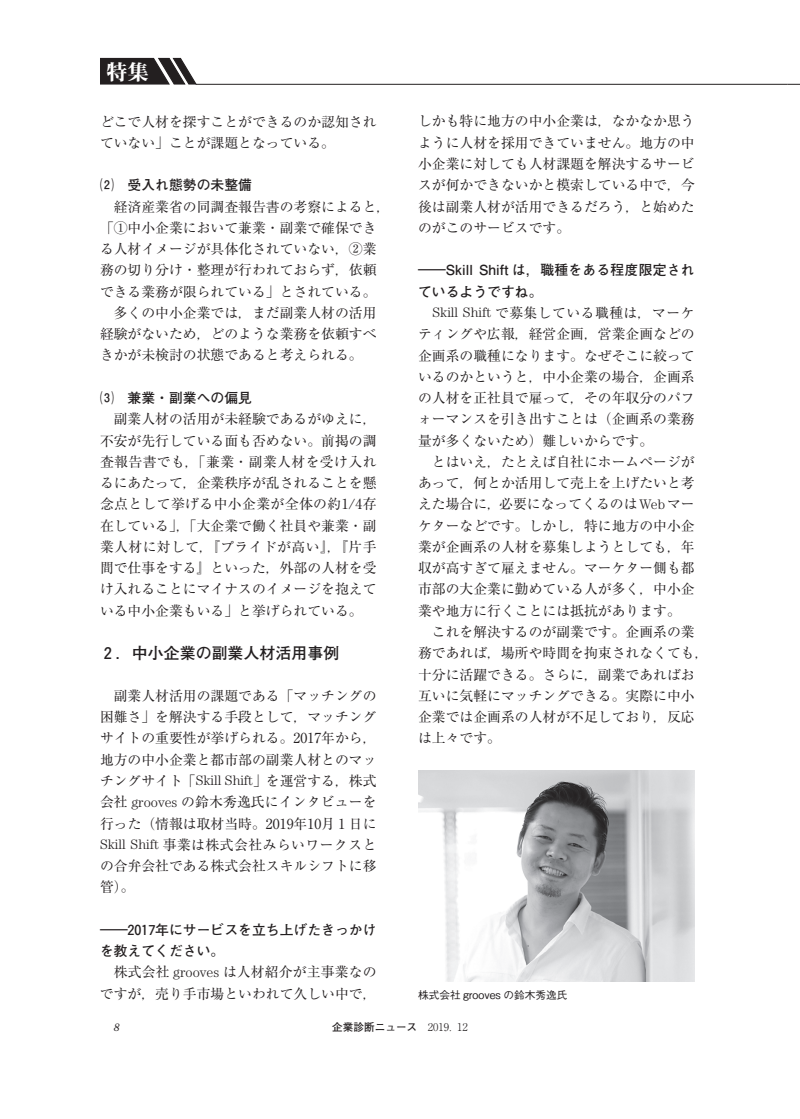
<style>
.page{position:relative;width:800px;height:1119px;background:#fff}
.page>*{position:absolute;margin:0;border:0;box-sizing:border-box;transform-origin:0 0}
.t1{font:21.3px "Midashi Min Pr 6 MA31";color:#fff}
.t2{font:700 15.9px "Futo Go B101 Pr 6";color:#231f20}
.t3{font:13.8px/21.3px "Ryumin Pr 6";color:#231f20}
.t4{font:700 13.8px/21.3px "Futo Go B101 Pr 6";color:#231f20;scale:2 1}
.t5{font:700 13.8px "Futo Go B101 Pr 6";color:#231f20}
.t6{font:500 10.65px "Gothic BBB Pr 6";color:#231f20}
.t7{font:700 10.65px "Futo Go B101 Pro";color:#231f20}
.t8{font:italic 10.65px "Century Old Style Std";color:#231f20}
.s1{font-family:"Hankaku Num Ftg";font-weight:400}
.s2{font-family:"Century Std";font-weight:300}
.s3{font-family:"Ryumin Pro";font-weight:300}
</style>
<div class="page">
<svg style="left:100px;top:57px;width:98px;height:28px;background:#4f4c4d"></svg>
<hr style="left:196px;top:84px;width:591px;height:1px;background:#231f20">
<svg style="left:787px;top:84px;width:12px;height:1px"></svg>
<img style="left:418px;top:770px;width:276px;height:211px">
<h1 class="t1" style="left:106px;top:55px;width:44px">特集</h1>
<p class="t3" style="left:100px;top:110px;width:278px">どこで人材を探すことができるのか認知されていない」ことが課題となっている。</p>
<p class="t5" style="left:100px;top:174px;width:154px">⑵　受入れ態勢の未整備</p>
<p class="t3" style="left:100px;top:195px;width:292px">　経済産業省の同調査報告書の考察によると，「①中小企業において兼業・副業で確保できる人材イメージが具体化されていない，②業務の切り分け・整理が行われておらず，依頼できる業務が限られている」とされている。　多くの中小企業では，まだ副業人材の活用経験がないため，どのような業務を依頼すべきかが未検討の状態であると考えられる。</p>
<p class="t5" style="left:100px;top:386px;width:154px">⑶　兼業・副業への偏見</p>
<p class="t3" style="left:100px;top:407px;width:278px;text-align:justify">　副業人材の活用が未経験であるがゆえに，不安が先行している面も否めない。前掲の調査報告書でも，「兼業・副業人材を受け入れるにあたって，企業秩序が乱されることを懸念点として挙げる中小企業が全体の約1/4存在している」，「大企業で働く社員や兼業・副業人材に対して，『プライドが高い』，『片手間で仕事をする』といった，外部の人材を受け入れることにマイナスのイメージを抱えている中小企業もいる」と挙げられている。</p>
<p class="t2" style="left:104px;top:640px;width:237px"><span class="s1">2</span> ．中小企業の副業人材活用事例</p>
<p class="t3" style="left:100px;top:684px;width:278px;text-align:justify">　副業人材活用の課題である「マッチングの困難さ」を解決する手段として，マッチングサイトの重要性が挙げられる。2017年から，地方の中小企業と都市部の副業人材とのマッチングサイト「<span class="s2">Skill Shift</span>」を運営する，株式会社 <span class="s2">grooves</span> の鈴木秀逸氏にインタビューを行った（情報は取材当時。2019年10月 1 日に<span class="s2">Skill Shift</span> 事業は株式会社みらいワークスとの合弁会社である株式会社スキルシフトに移管）。</p>
<p class="t4" style="left:100px;top:918px;width:140px">―<span class="s1">2017</span>年にサービスを立ち上げたきっかけを教えてください。</p>
<p class="t3" style="left:100px;top:960px;width:278px">　株式会社 <span class="s2">grooves</span> は人材紹介が主事業なのですが，売り手市場といわれて久しい中で，</p>
<p class="t3" style="left:418px;top:110px;width:278px;text-align:justify">しかも特に地方の中小企業は，なかなか思うように人材を採用できていません。地方の中小企業に対しても人材課題を解決するサービスが何かできないかと模索している中で，今後は副業人材が活用できるだろう，と始めたのがこのサービスです。</p>
<p class="t4" style="left:418px;top:259px;width:140px">―Skill Shift は，職種をある程度限定されているようですね。</p>
<p class="t3" style="left:418px;top:301px;width:292px;text-indent:14px"><span class="s2">Skill Shift</span> で募集している職種は，マーケティングや広報，経営企画，営業企画などの企画系の職種になります。なぜそこに絞っているのかというと，中小企業の場合，企画系の人材を正社員で雇って，その年収分のパフォーマンスを引き出すことは（企画系の業務量が多くないため）難しいからです。<br>　とはいえ，たとえば自社にホームページがあって，何とか活用して売上を上げたいと考えた場合に，必要になってくるのは<span class="s2">Web</span>マーケターなどです。しかし，特に地方の中小企業が企画系の人材を募集しようとしても，年収が高すぎて雇えません。マーケター側も都市部の大企業に勤めている人が多く，中小企業や地方に行くことには抵抗があります。<br>　これを解決するのが副業です。企画系の業務であれば，場所や時間を拘束されなくても，十分に活躍できる。さらに，副業であればお互いに気軽にマッチングできる。実際に中小企業では企画系の人材が不足しており，反応は上々です。</p>
<p class="t6" style="left:418px;top:986px;width:151px">株式会社 grooves の鈴木秀逸氏</p>
<p class="t8" style="left:114px;top:1019px;width:7px">8</p>
<p class="t7" style="left:332px;top:1018px;width:137px">企業診断ニュース　<span class="s3">2019．12</span></p>
</div>
